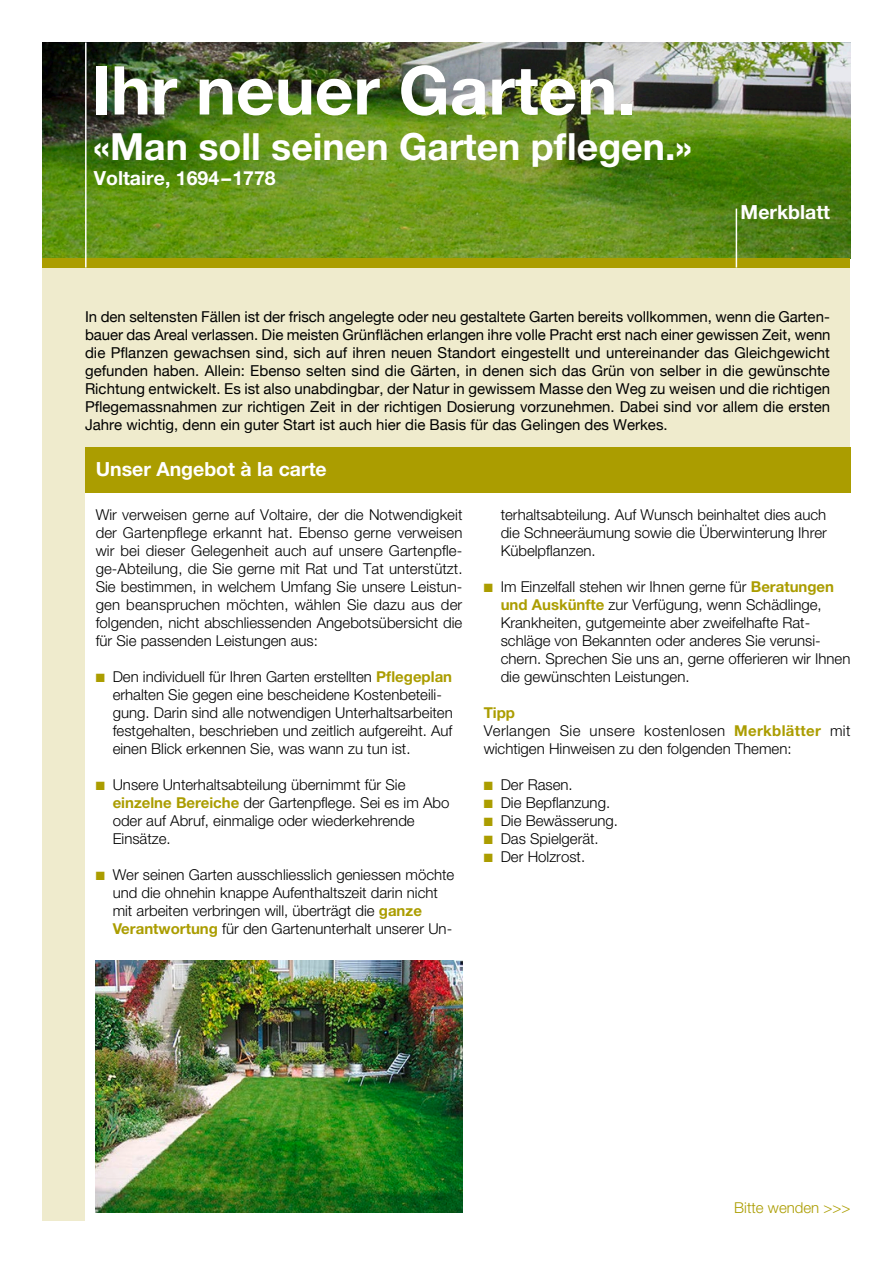
<style>
.page{position:relative;width:893px;height:1263px;background:#fff}
.page>*{position:absolute;margin:0;border:0;box-sizing:border-box;transform-origin:0 0}
.Titel{font:700 67.5px "Helvetica Neue";color:#fff}
.Untertitel{font:700 37.5px "Helvetica Neue";color:#fff}
.Themen{font:700 19.5px "Helvetica Neue";color:#fff}
.Lauftext_2-spaltig{font:300 15px/18px "Helvetica Neue";color:#000}
.Einleitungstext{font:15px/18px "Helvetica Neue";color:#000;text-align:justify}
.Lauftext_2-spaltig-2{font:300 15px "Helvetica Neue";color:#ab9d00}
.Lauftext_2-spaltig-3{font:700 15px "Helvetica Neue";color:#ab9d00}
.s1{color:#ab9d00}
.s2{font-weight:700;color:#ab9d00}
</style>
<div class="page">
<div style="left:43px;top:43px;width:807px;height:1177px;background:#efebcd"></div>
<div style="left:85px;top:448px;width:808px;height:815px;background:#fff"></div>
<img style="left:43px;top:43px;width:807px;height:216px">
<div style="left:43px;top:259px;width:807px;height:9px;background:#ab9d00"></div>
<hr style="left:736px;top:209px;width:1px;height:59px;background:#fff">
<hr style="left:85px;top:43px;width:2px;height:225px;background:#fff">
<img style="left:96px;top:961px;width:366px;height:252px">
<div style="left:85px;top:448px;width:765px;height:45px;background:#ab9d00"></div>
<p class="Titel" style="left:91px;top:49px;width:547px">Ihr neuer Garten.</p>
<p class="Untertitel" style="left:93px;top:123px;width:600px">«Man soll seinen Garten pflegen.»</p>
<p class="Themen" style="left:94px;top:166px;width:183px">Voltaire, 1694–1778</p>
<p class="Themen" style="left:741px;top:200px;width:91px">Merkblatt</p>
<p class="Einleitungstext" style="left:85px;top:308px;width:747px">In den seltensten Fällen ist der frisch angelegte oder neu gestaltete Garten bereits vollkommen, wenn die Garten&shy;bauer das Areal verlassen. Die meisten Grünflächen erlangen ihre volle Pracht erst nach einer gewissen Zeit, wenn die Pflanzen gewachsen sind, sich auf ihren neuen Standort eingestellt und untereinander das Gleichgewicht gefunden haben. Allein: Ebenso selten sind die Gärten, in denen sich das Grün von selber in die gewünschte Richtung entwickelt. Es ist also unabdingbar, der Natur in gewissem Masse den Weg zu weisen und die richtigen Pflegemassnahmen zur richtigen Zeit in der richtigen Dosierung vorzunehmen. Dabei sind vor allem die ersten Jahre wichtig, denn ein guter Start ist auch hier die Basis für das Gelingen des Werkes.</p>
<p class="Themen" style="left:96px;top:457px;width:233px">Unser Angebot à la carte</p>
<p class="Lauftext_2-spaltig" style="left:96px;top:505px;width:368px;text-align:justify">Wir verweisen gerne auf Voltaire, der die Notwendigkeit der Gartenpflege erkannt hat. Ebenso gerne verweisen wir bei dieser Gelegenheit auch auf unsere Gartenpfle&shy;ge-Abteilung, die Sie gerne mit Rat und Tat unterstützt.<br>Sie bestimmen, in welchem Umfang Sie unsere Leistun&shy;gen beanspruchen möchten, wählen Sie dazu aus der folgenden, nicht abschliessenden Angebotsübersicht die für Sie passenden Leistungen aus:</p>
<p class="Lauftext_2-spaltig" style="left:113px;top:667px;width:342px;text-indent:-17px"><span class="s1">■</span> Den individuell für Ihren Garten erstellten <span class="s2">Pflegeplan </span>erhalten Sie gegen eine bescheidene Kostenbeteili&shy;gung. Darin sind alle notwendigen Unterhaltsarbeiten festgehalten, beschrieben und zeitlich aufgereiht. Auf einen Blick erkennen Sie, was wann zu tun ist.</p>
<p class="Lauftext_2-spaltig" style="left:113px;top:775px;width:338px;text-indent:-17px"><span class="s1">■</span> Unsere Unterhaltsabteilung übernimmt für Sie <span class="s2">einzelne Bereiche</span> der Gartenpflege. Sei es im Abo oder auf Abruf, einmalige oder wiederkehrende Einsätze.</p>
<p class="Lauftext_2-spaltig" style="left:113px;top:865px;width:343px;text-indent:-17px"><span class="s1">■</span> Wer seinen Garten ausschliesslich geniessen möchte und die ohnehin knappe Aufenthaltszeit darin nicht mit arbeiten verbringen will, überträgt die <span class="s2">ganze Verantwortung</span> für den Gartenunterhalt unserer Un-</p>
<p class="Lauftext_2-spaltig" style="left:501px;top:505px;width:328px;text-align:justify">terhaltsabteilung. Auf Wunsch beinhaltet dies auch die Schneeräumung sowie die Überwinterung Ihrer Kübelpflanzen.</p>
<p class="Lauftext_2-spaltig" style="left:501px;top:577px;width:351px;text-indent:-17px"><span class="s1">■</span> Im Einzelfall stehen wir Ihnen gerne für <span class="s2">Beratungen und Auskünfte</span> zur Verfügung, wenn Schädlinge, Krankheiten, gutgemeinte aber zweifelhafte Rat&shy;schläge von Bekannten oder anderes Sie verunsi&shy;chern. Sprechen Sie uns an, gerne offerieren wir Ihnen die gewünschten Leistungen.</p>
<p class="Lauftext_2-spaltig-3" style="left:484px;top:703px;width:33px">Tipp</p>
<p class="Lauftext_2-spaltig" style="left:484px;top:721px;width:368px">Verlangen Sie unsere kostenlosen <span class="s2">Merkblätter</span> mit wichtigen Hinweisen zu den folgenden Themen:</p>
<p class="Lauftext_2-spaltig" style="left:484px;top:775px;width:90px"><span class="s1">■</span> Der Rasen.</p>
<p class="Lauftext_2-spaltig" style="left:484px;top:793px;width:128px"><span class="s1">■</span> Die Bepflanzung.</p>
<p class="Lauftext_2-spaltig" style="left:484px;top:811px;width:136px"><span class="s1">■</span> Die Bewässerung.</p>
<p class="Lauftext_2-spaltig" style="left:484px;top:829px;width:117px"><span class="s1">■</span> Das Spielgerät.</p>
<p class="Lauftext_2-spaltig" style="left:484px;top:847px;width:103px"><span class="s1">■</span> Der Holzrost.</p>
<p class="Lauftext_2-spaltig-2" style="left:734px;top:1198px;width:118px">Bitte wenden &gt;&gt;&gt;</p>
</div>
